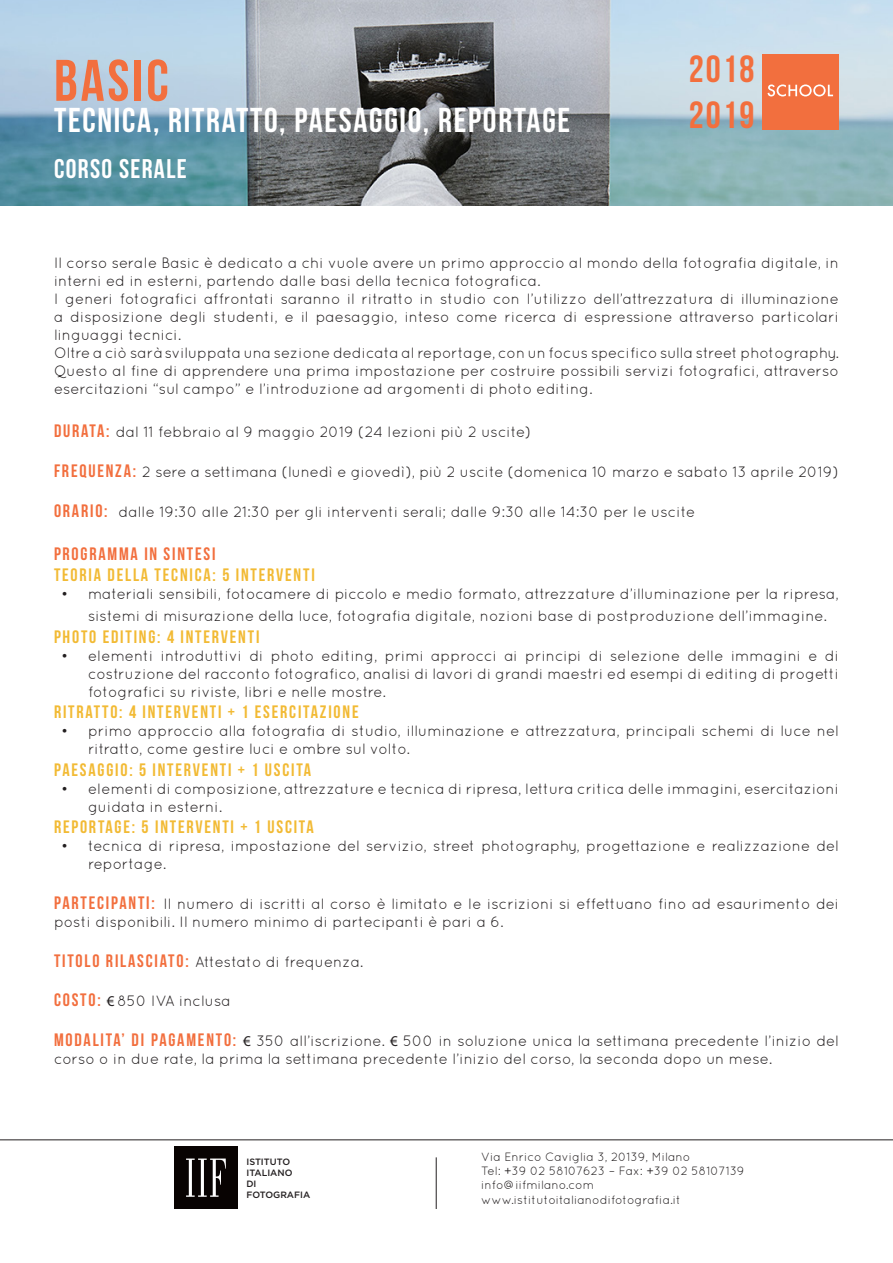
<style>
.page{position:relative;width:893px;height:1263px;background:#fff}
.page>*{position:absolute;margin:0;border:0;box-sizing:border-box;transform-origin:0 0}
.t1{font:58.5px "Bebas Neue";letter-spacing:.05em;color:#f26f3e}
.t2{font:37.8px "Bebas Neue";letter-spacing:.05em;color:#f26f3e}
.t3{font:34.5px "Bebas Neue";letter-spacing:.05em;color:#fff}
.t4{font:27px "Bebas Neue";letter-spacing:.05em;color:#fff}
.t5{font:18px "Bebas Neue";letter-spacing:.1em;color:#f2ba34}
.t6{font:18px "Bebas Neue";letter-spacing:.1em;color:#f26f3e}
.t7{font:15px/18px "Quicksand";color:#231f20}
.t8{font:12px "Quicksand";color:#231f20}
.t9{font:500 9.15px/10.9px "Gotham";color:#231f20}
.s1{font-family:"Bebas Neue";font-size:18px;color:#f26f3e}
.s2{font-family:"Myriad Pro"}
</style>
<div class="page">
<img style="left:0;top:0;width:893px;height:206px">
<hr style="left:0;top:1139px;width:893px;height:1px;background:#231f20">
<div style="left:762px;top:54px;width:77px;height:76px;background:#f26f3e"></div>
<svg style="left:767px;top:84px;width:66px;height:12px"></svg>
<hr style="left:436px;top:1157px;width:1px;height:52px;background:#231f20">
<div style="left:174px;top:1146px;width:64px;height:63px;background:#080302"></div>
<svg style="left:186px;top:1158px;width:40px;height:39px"></svg>
<p class="t1" style="left:54px;top:49px;width:116px">BASIC</p>
<p class="t3" style="left:54px;top:101px;width:518px">TECNICA, RITRATTO, PAESAGGIO, REPORTAGE</p>
<p class="t4" style="left:54px;top:154px;width:134px">CORSO SERALE</p>
<p class="t2" style="left:689px;top:49px;width:67px">2018</p>
<p class="t2" style="left:689px;top:94px;width:67px">2019</p>
<p class="t7" style="left:54px;top:254px;width:786px">Il corso serale Basic è dedicato a chi vuole avere un primo approccio al mondo della fotografia digitale, in interni ed in esterni, partendo dalle basi della tecnica fotografica.</p>
<p class="t7" style="left:54px;top:290px;width:786px;text-align:justify">I generi fotografici affrontati saranno il ritratto in studio con l’utilizzo dell’attrezzatura di illuminazione a disposizione degli studenti, e il paesaggio, inteso come ricerca di espressione attraverso particolari linguaggi tecnici.</p>
<p class="t7" style="left:54px;top:344px;width:786px;text-align:justify">Oltre a ciò sarà sviluppata una sezione dedicata al reportage, con un focus specifico sulla street photography.<br>Questo al fine di apprendere una prima impostazione per costruire possibili servizi fotografici, attraverso esercitazioni “sul campo” e l’introduzione ad argomenti di photo editing.</p>
<p class="t7" style="left:54px;top:423px;width:479px"><span class="s1">DURATA:</span> dal 11 febbraio al 9 maggio 2019 (24 lezioni più 2 uscite)</p>
<p class="t7" style="left:54px;top:463px;width:786px"><span class="s1">FREQUENZA:</span> 2 sere a settimana (lunedì e giovedì), più 2 uscite (domenica 10 marzo e sabato 13 aprile 2019)</p>
<p class="t7" style="left:54px;top:502px;width:643px"><span class="s1">ORARIO:</span> dalle 19:30 alle 21:30 per gli interventi serali; dalle 9:30 alle 14:30 per le uscite</p>
<p class="t6" style="left:54px;top:544px;width:163px">PROGRAMMA IN SINTESI</p>
<p class="t5" style="left:54px;top:565px;width:262px">TEORIA DELLA TECNICA: 5 INTERVENTI</p>
<p class="t7" style="left:88px;top:583px;width:752px;line-height:21.6px;text-indent:-27px">• materiali sensibili, fotocamere di piccolo e medio formato, attrezzature d’illuminazione per la ripresa, sistemi di misurazione della luce, fotografia digitale, nozioni base di postproduzione dell’immagine.</p>
<p class="t5" style="left:54px;top:626px;width:207px">PHOTO EDITING: 4 INTERVENTI</p>
<p class="t7" style="left:88px;top:646px;width:752px;text-align:justify;text-indent:-27px">• elementi introduttivi di photo editing, primi approcci ai principi di selezione delle immagini e di costruzione del racconto fotografico, analisi di lavori di grandi maestri ed esempi di editing di progetti fotografici su riviste, libri e nelle mostre.</p>
<p class="t5" style="left:54px;top:702px;width:306px">RITRATTO: 4 INTERVENTI + 1 ESERCITAZIONE</p>
<p class="t7" style="left:88px;top:722px;width:752px;text-indent:-27px">• primo approccio alla fotografia di studio, illuminazione e attrezzatura, principali schemi di luce nel ritratto, come gestire luci e ombre sul volto.</p>
<p class="t5" style="left:54px;top:760px;width:259px">PAESAGGIO: 5 INTERVENTI + 1 USCITA</p>
<p class="t7" style="left:88px;top:779px;width:752px;text-indent:-27px">• elementi di composizione, attrezzature e tecnica di ripresa, lettura critica delle immagini, esercitazioni guidata in esterni.</p>
<p class="t5" style="left:54px;top:817px;width:261px">REPORTAGE: 5 INTERVENTI + 1 USCITA</p>
<p class="t7" style="left:88px;top:837px;width:752px;text-indent:-27px">• tecnica di ripresa, impostazione del servizio, street photography, progettazione e realizzazione del reportage.</p>
<p class="t7" style="left:54px;top:895px;width:786px"><span class="s1">PARTECIPANTI:</span> Il numero di iscritti al corso è limitato e le iscrizioni si effettuano fino ad esaurimento dei posti disponibili. Il numero minimo di partecipanti è pari a 6.</p>
<p class="t7" style="left:54px;top:952px;width:311px"><span class="s1">TITOLO RILASCIATO:</span> Attestato di frequenza.</p>
<p class="t7" style="left:54px;top:992px;width:178px"><span class="s1">COSTO:</span> <span class="s2">€</span> 850 IVA inclusa</p>
<p class="t7" style="left:54px;top:1031px;width:786px"><span class="s1">MODALITA’ DI PAGAMENTO:</span> <span class="s2">€</span> 350 all’iscrizione. <span class="s2">€</span> 500 in soluzione unica la settimana precedente l’inizio del corso o in due rate, la prima la settimana precedente l’inizio del corso, la seconda dopo un mese.</p>
<p class="t9" style="left:246px;top:1156px;width:65px">ISTITUTO<br>ITALIANO<br>DI<br>FOTOGRAFIA</p>
<p class="t8" style="left:481px;top:1149px;width:210px">Via Enrico Caviglia 3, 20139, Milano</p>
<p class="t8" style="left:481px;top:1164px;width:265px">Tel: +39 02 58107623 – Fax: +39 02 58107139</p>
<p class="t8" style="left:481px;top:1178px;width:114px">info@iifmilano.com</p>
<p class="t8" style="left:481px;top:1193px;width:201px">www.istitutoitalianodifotografia.it</p>
</div>
